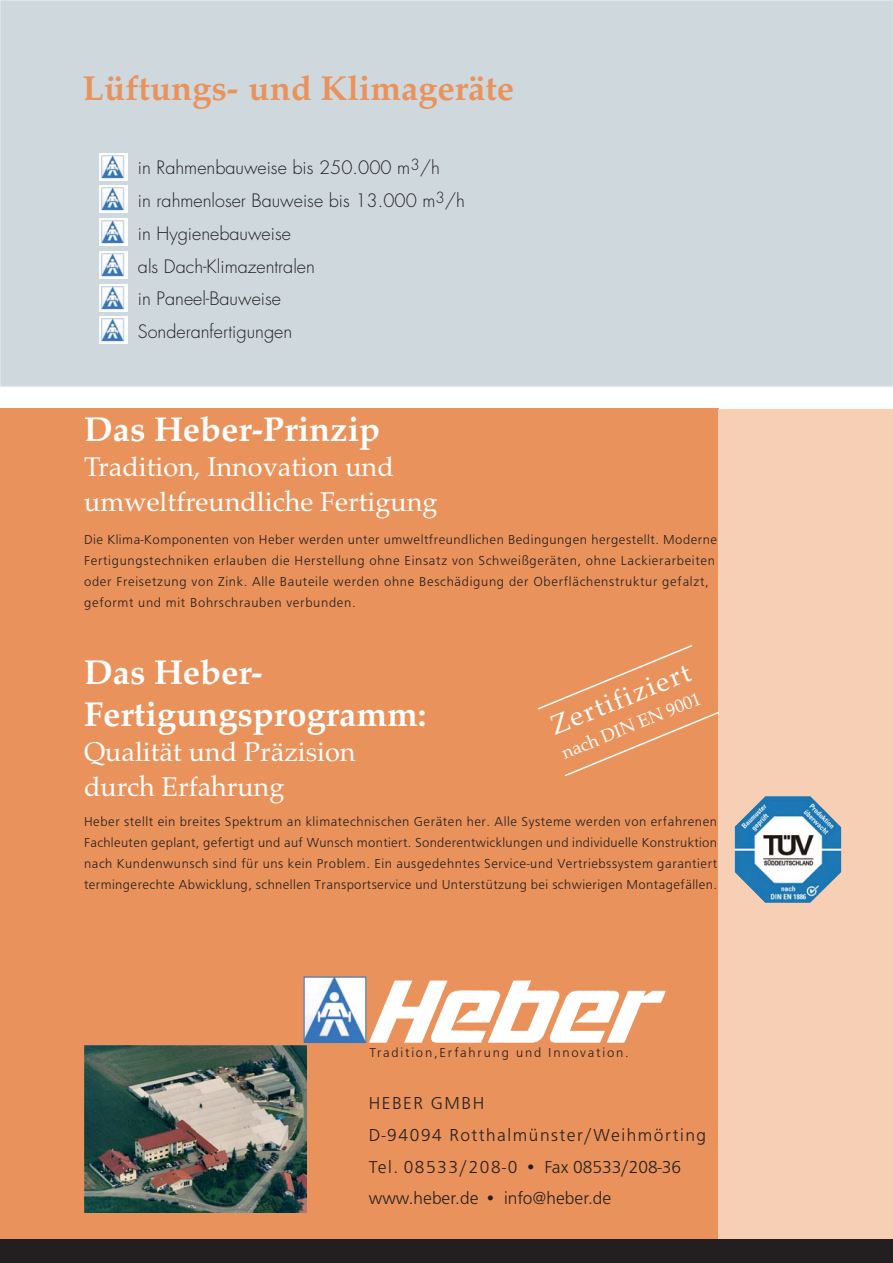
<style>
.page{position:relative;width:893px;height:1263px;background:#fff}
.page>*{position:absolute;margin:0;border:0;box-sizing:border-box;transform-origin:0 0}
.t1{font:700 34.5px/42.3px "Palatino";color:#fff}
.t2{font:700 34.5px "Palatino";color:#ea925b}
.t3{font:27px/34.8px "Palatino";color:#fff}
.t4{font:300 18px/32.7px "Futura";color:#231f20}
.t5{font:300 18px/31.7px "Frutus T";letter-spacing:.085em;color:#231f20}
.t6{font:18px "Palatino";color:#fff}
.t7{font:300 13.5px/21px "Frutus T";letter-spacing:.05em;color:#231f20}
.t8{font:300 13.5px "Frutus T";letter-spacing:.135em;color:#231f20}
</style>
<div class="page">
<div style="left:0;top:0;width:892px;height:387px;background:#ced8dd"></div>
<div style="left:0;top:408px;width:718px;height:855px;background:#ea925b"></div>
<div style="left:718px;top:409px;width:174px;height:854px;background:#f6cfb4"></div>
<img style="left:369px;top:980px;width:297px;height:63px">
<img style="left:306px;top:979px;width:58px;height:62px">
<div style="left:304px;top:977px;width:62px;height:66px;border:1px solid #3776bc"></div>
<img style="left:84px;top:1045px;width:222px;height:168px">
<img style="left:100px;top:186px;width:27px;height:27px">
<img style="left:100px;top:153px;width:27px;height:27px">
<img style="left:100px;top:218px;width:27px;height:27px">
<img style="left:100px;top:251px;width:27px;height:27px">
<img style="left:100px;top:284px;width:27px;height:27px">
<img style="left:100px;top:317px;width:27px;height:27px">
<svg style="left:537px;top:645px;width:182px;height:132px"></svg>
<img style="left:734px;top:796px;width:107px;height:107px">
<div style="left:1px;top:1240px;width:891px;height:23px;background:#231f20"></div>
<h1 class="t2" style="left:83px;top:75px;width:433px">Lüftungs- und Klimageräte</h1>
<h3 class="t4" style="left:138px;top:153px;width:328px">in Rahmenbauweise bis 250.000 m<sup>3</sup>/h<br>in rahmenloser Bauweise bis 13.000 m<sup>3</sup>/h in Hygienebauweise<br>als Dach-Klimazentralen<br>in Paneel-Bauweise<br>Sonderanfertigungen</h3>
<h1 class="t1" style="left:84px;top:412px;width:298px">Das Heber-Prinzip</h1>
<h2 class="t3" style="left:84px;top:453px;width:355px">Tradition, Innovation und umweltfreundliche Fertigung</h2>
<p class="t7" style="left:84px;top:530px;width:634px">Die Klima-Komponenten von Heber werden unter umweltfreundlichen Bedingungen hergestellt. Moderne Fertigungstechniken erlauben die Herstellung ohne Einsatz von Schweißgeräten, ohne Lackierarbeiten oder Freisetzung von Zink. Alle Bauteile werden ohne Beschädigung der Oberflächenstruktur gefalzt, geformt und mit Bohrschrauben verbunden.</p>
<h1 class="t1" style="left:84px;top:655px;width:344px">Das Heber-<br>Fertigungsprogramm:</h1>
<h2 class="t3" style="left:84px;top:737px;width:273px">Qualität und Präzision durch Erfahrung</h2>
<h2 class="t3" style="left:546px;top:713px;width:150px;rotate:-22deg">Zertifiziert</h2>
<h3 class="t6" style="left:560px;top:747px;width:150px;rotate:-22deg">nach DIN EN 9001</h3>
<p class="t7" style="left:84px;top:812px;width:634px;text-align:justify">Heber stellt ein breites Spektrum an klimatechnischen Geräten her. Alle Systeme werden von erfahrenen Fachleuten geplant, gefertigt und auf Wunsch montiert. Sonderentwicklungen und individuelle Konstruktion nach Kundenwunsch sind für uns kein Problem. Ein ausgedehntes Service-und Vertriebssystem garantiert termingerechte Abwicklung, schnellen Transportservice und Unterstützung bei schwierigen Montagefällen.</p>
<p class="t8" style="left:369px;top:1046px;width:261px">Tradition,Erfahrung und Innovation.</p>
<h3 class="t5" style="left:369px;top:1089px;width:339px">HEBER GMBH<br>D-94094 Rotthalmünster/Weihmörting<br>Tel. 08533/208-0 • Fax 08533/208-36 www.heber.de • info@heber.de</h3>
</div>
